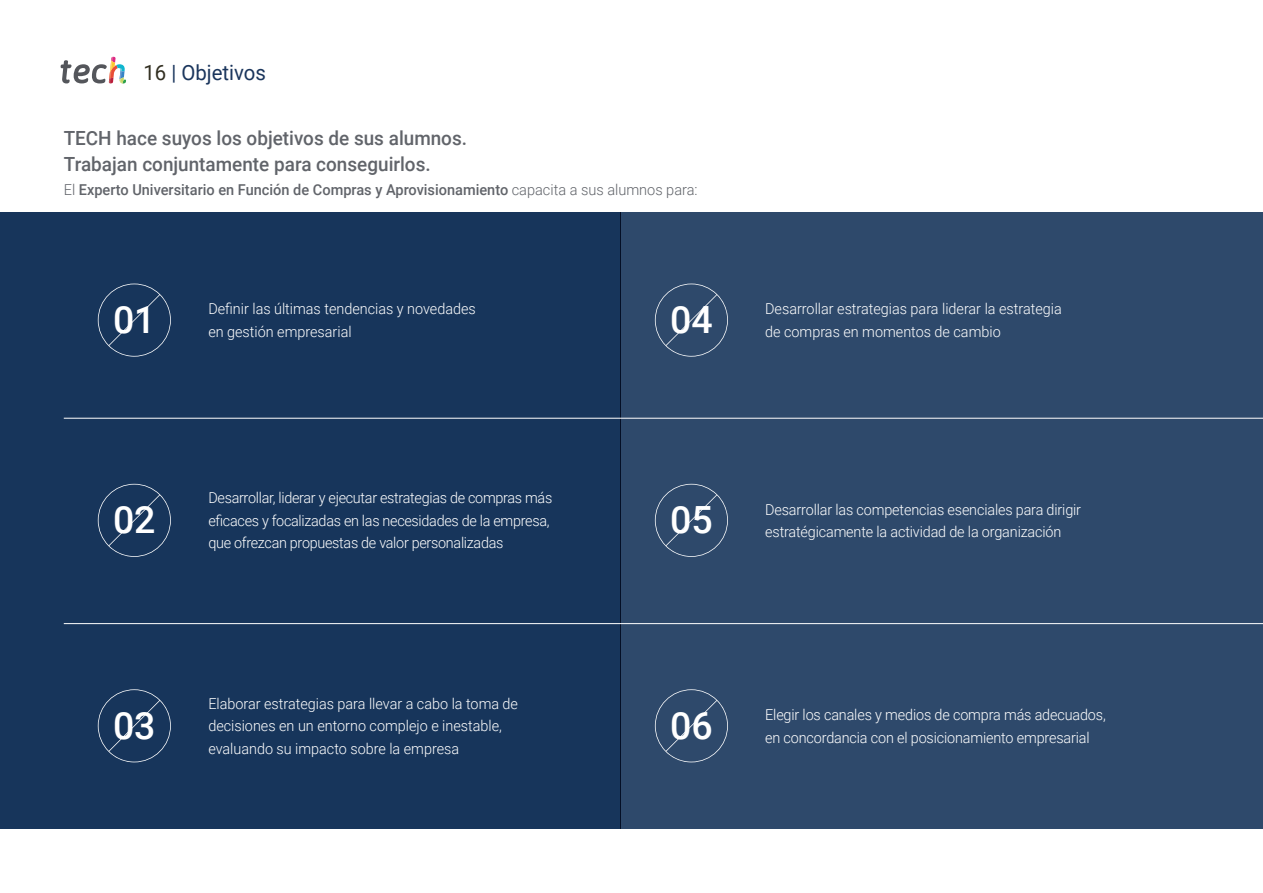
<style>
.page{position:relative;width:1263px;height:893px;background:#fff}
.page>*{position:absolute;margin:0;border:0;box-sizing:border-box;transform-origin:0 0}
.t1{font:500 37.5px "Roboto";color:#fff}
.t2{font:21px "Roboto";color:#1a355c}
.t3{font:500 19.5px/25.5px "Roboto";color:#61646a}
.t4{font:300 15px/22.5px "Roboto";letter-spacing:-.01em;color:#fff;scale:.96 1}
.t5{font:500 15px "Roboto";color:#61646a}
.s1{color:#312e20}
.s2{font-weight:300}
</style>
<div class="page">
<svg style="left:61px;top:57px;width:65px;height:27px"></svg>
<div style="left:0;top:213px;width:621px;height:616px;background:#17355b"></div>
<div style="left:621px;top:213px;width:642px;height:616px;background:#2e496b"></div>
<svg style="left:98px;top:284px;width:73px;height:73px"></svg>
<svg style="left:98px;top:689px;width:73px;height:73px"></svg>
<svg style="left:655px;top:284px;width:73px;height:73px"></svg>
<svg style="left:98px;top:484px;width:73px;height:73px"></svg>
<svg style="left:655px;top:484px;width:73px;height:73px"></svg>
<svg style="left:655px;top:689px;width:73px;height:73px"></svg>
<hr style="left:64px;top:418px;width:1199px;height:1px;background:#fff">
<hr style="left:64px;top:623px;width:1199px;height:1px;background:#fff">
<h2 class="t2" style="left:144px;top:57px;width:124px"><span class="s1">16</span> | Objetivos</h2>
<h3 class="t3" style="left:64px;top:125px;width:405px">TECH hace suyos los objetivos de sus alumnos.<br>Trabajan conjuntamente para conseguirlos.</h3>
<p class="t5" style="left:64px;top:179px;width:635px"><span class="s2">El</span> Experto Universitario en Función de Compras y Aprovisionamiento <span class="s2">capacita a sus alumnos para:</span></p>
<h1 class="t1" style="left:113px;top:293px;width:44px">01</h1>
<p class="t4" style="left:208px;top:297px;width:280px">Definir las últimas tendencias y novedades</p>
<p class="t4" style="left:208px;top:320px;width:151px">en gestión empresarial</p>
<h1 class="t1" style="left:670px;top:293px;width:44px">04</h1>
<p class="t4" style="left:765px;top:297px;width:310px">Desarrollar estrategias para liderar la estrategia de compras en momentos de cambio</p>
<p class="t4" style="left:208px;top:486px;width:360px">Desarrollar, liderar y ejecutar estrategias de compras más eficaces y focalizadas en las necesidades de la empresa, que ofrezcan propuestas de valor personalizadas</p>
<h1 class="t1" style="left:113px;top:493px;width:44px">02</h1>
<h1 class="t1" style="left:670px;top:493px;width:44px">05</h1>
<p class="t4" style="left:765px;top:498px;width:331px">Desarrollar las competencias esenciales para dirigir estratégicamente la actividad de la organización</p>
<h1 class="t1" style="left:113px;top:699px;width:44px">03</h1>
<p class="t4" style="left:208px;top:692px;width:324px">Elaborar estrategias para llevar a cabo la toma de decisiones en un entorno complejo e inestable, evaluando su impacto sobre la empresa</p>
<h1 class="t1" style="left:670px;top:699px;width:44px">06</h1>
<p class="t4" style="left:765px;top:703px;width:356px">Elegir los canales y medios de compra más adecuados, en concordancia con el posicionamiento empresarial</p>
</div>
